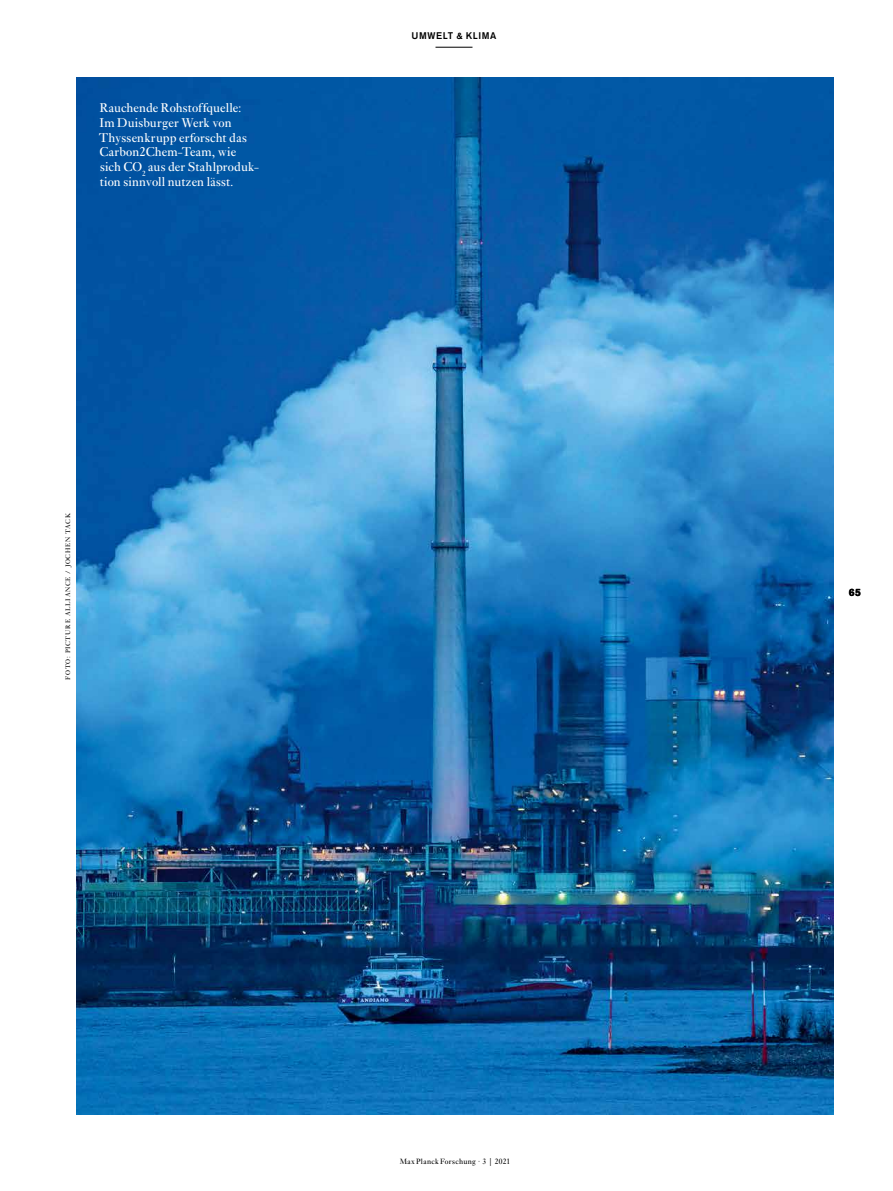
<style>
.page{position:relative;width:893px;height:1191px;background:#fff}
.page>*{position:absolute;margin:0;border:0;box-sizing:border-box;transform-origin:0 0}
.t1{font:13.2px/14.7px "Ehrhardt MT Pro";letter-spacing:.01em;color:#fff}
.t2{font:700 10.5px "Akzidenz Grotesk Pro";color:#000}
.t3{font:500 9.6px "Akzidenz Grotesk Pro";letter-spacing:.065em;color:#000}
.t4{font:7.95px "Ehrhardt MT Pro";letter-spacing:.035em;color:#000}
.t5{font:6.75px "Ehrhardt MT Pro";letter-spacing:.115em;color:#000}
</style>
<div class="page">
<img style="left:77px;top:78px;width:756px;height:1036px">
<hr style="left:435px;top:47px;width:37px;height:1px;background:#000">
<p class="t1" style="left:99px;top:101px;width:162px">Rauchende Rohstoffquelle:<br>Im Duisburger Werk von<br>Thyssenkrupp erforscht das<br>Carbon2Chem-Team, wie sich CO<sub>2</sub> aus der Stahlproduk&shy;tion sinnvoll nutzen lässt.</p>
<p class="t5" style="left:64px;top:680px;width:168px;rotate:-90deg">Foto: picture alliance / Jochen Tack</p>
<p class="t3" style="left:411px;top:30px;width:87px">U MWELT &amp; KLIMA</p>
<p class="t4" style="left:400px;top:1156px;width:112px">Max Planck Forschung · 3 | 2021</p>
<p class="t2" style="left:849px;top:585px;width:14px">65</p>
</div>
